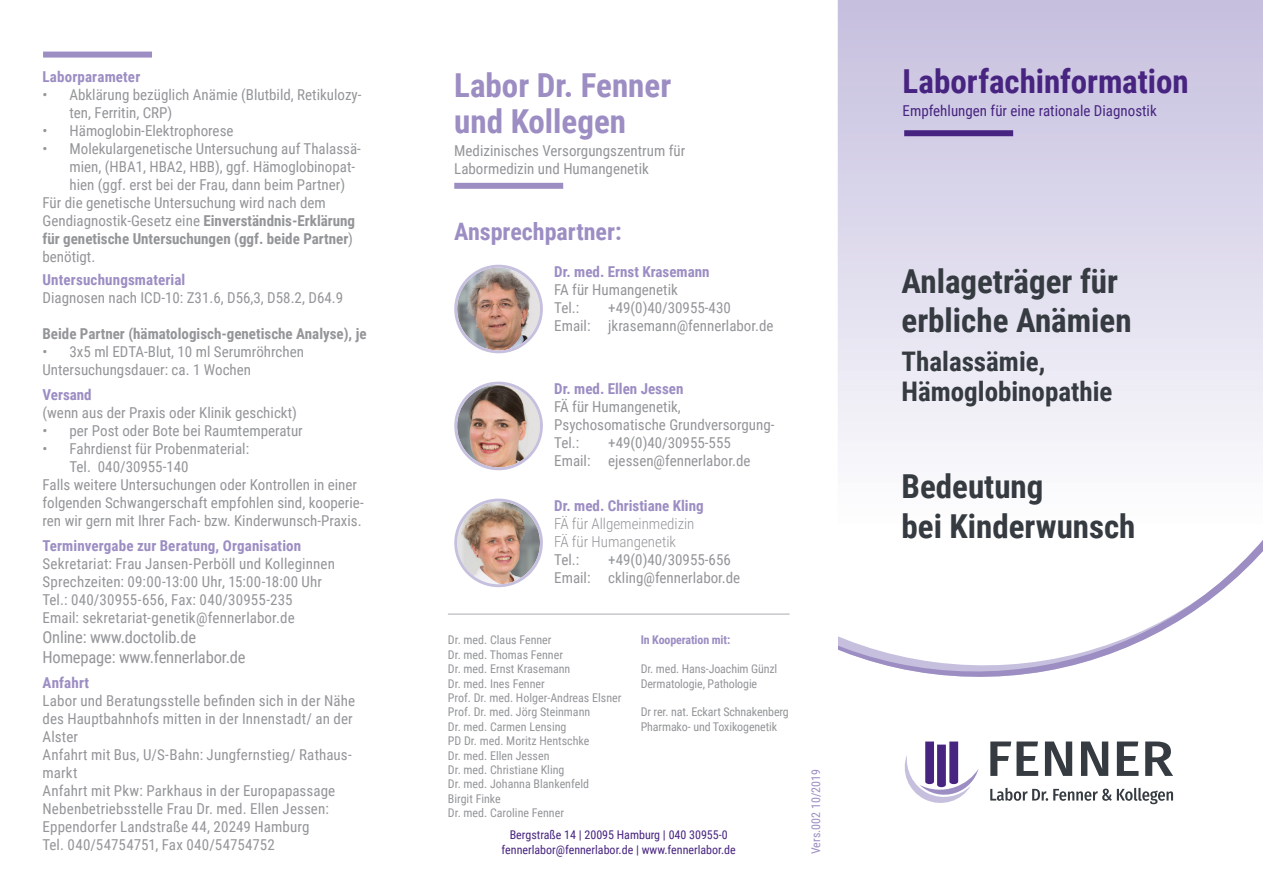
<style>
.page{position:relative;width:1263px;height:893px;background:#fff}
.page>*{position:absolute;margin:0;border:0;box-sizing:border-box;transform-origin:0 0}
.t1{font:700 33px "Roboto Condensed";color:#353b40}
.t2{font:700 33px/36px "Roboto Condensed";color:#9c8dc3}
.t3{font:700 33px "Roboto Condensed";color:#472480}
.t4{font:700 27px "Roboto Condensed";color:#353b40}
.t5{font:700 24px "Roboto Condensed";color:#9c8dc3}
.t6{font:16.5px "Roboto Condensed";letter-spacing:-.01em;color:#939598}
.t7{font:15px/18px "Roboto Condensed";color:#939598}
.t8{font:700 15px "Roboto Condensed";letter-spacing:.005em;color:#9c8dc3}
.t9{font:700 15px "Roboto Condensed";color:#939598}
.t10{font:300 15px/18px "Roboto Condensed";color:#939598}
.t11{font:15px "Roboto Condensed";color:#472480}
.t12{font:12px/14.4px "Roboto Condensed";color:#939598}
.t13{font:12px "Roboto Condensed";color:#472480}
.t14{font:700 12px "Roboto Condensed";letter-spacing:-.01em;color:#9c8dc3}
.t15{font:12px "Roboto Condensed";color:#9c8dc3}
.s1{font-weight:700}
.s2{font-weight:400}
</style>
<div class="page">
<div style="left:43px;top:52px;width:109px;height:6px;background:#9c8dc3"></div>
<svg style="left:838px;top:0;width:425px;height:650px"></svg>
<svg style="left:839px;top:530px;width:424px;height:147px"></svg>
<svg style="left:990px;top:788px;width:183px;height:16px"></svg>
<svg style="left:990px;top:741px;width:183px;height:35px"></svg>
<svg style="left:904px;top:741px;width:74px;height:62px"></svg>
<div style="left:904px;top:130px;width:109px;height:6px;background:#472480"></div>
<hr style="left:448px;top:613px;width:341px;height:2px;background:#c7c8ca">
<div style="left:454px;top:183px;width:109px;height:6px;background:#9c8dc3"></div>
<img style="left:457px;top:268px;width:83px;height:82px;border-radius:41px">
<div style="left:454px;top:265px;width:89px;height:88px;border:3px solid #c6c0de;border-radius:50%"></div>
<img style="left:458px;top:385px;width:82px;height:82px">
<div style="left:454px;top:382px;width:89px;height:88px;border:3px solid #c6c0de;border-radius:50%"></div>
<img style="left:457px;top:501px;width:83px;height:83px;border-radius:41px">
<div style="left:454px;top:499px;width:89px;height:88px;border:3px solid #c6c0de;border-radius:50%"></div>
<p class="t8" style="left:43px;top:67px;width:99px">Laborparameter</p>
<p class="t7" style="left:70px;top:85px;width:294px;text-indent:-27px">• Abklärung bezüglich Anämie (Blutbild, Retikulozy&shy;ten, Ferritin, CRP)</p>
<p class="t7" style="left:43px;top:121px;width:192px">• Hämoglobin-Elektrophorese</p>
<p class="t7" style="left:70px;top:139px;width:293px;text-indent:-27px">• Molekulargenetische Untersuchung auf Thalassä&shy;mien, (HBA1, HBA2, HBB), ggf. Hämoglobinopat&shy;hien (ggf. erst bei der Frau, dann beim Partner)</p>
<p class="t7" style="left:43px;top:193px;width:314px">Für die genetische Untersuchung wird nach dem Gendiagnostik-Gesetz eine <span class="s1">Einverständnis-Erklärung für genetische Untersuchungen (ggf. beide Partner</span>) benötigt.</p>
<p class="t8" style="left:43px;top:269px;width:144px">Untersuchungsmaterial</p>
<p class="t7" style="left:43px;top:288px;width:302px">Diagnosen nach ICD-10: Z31.6, D56,3, D58.2, D64.9</p>
<p class="t9" style="left:43px;top:323px;width:326px">Beide Partner (hämatologisch-genetische Analyse), je</p>
<p class="t7" style="left:43px;top:342px;width:263px">• 3x5 ml EDTA-Blut, 10 ml Serumröhrchen</p>
<p class="t7" style="left:43px;top:360px;width:210px">Untersuchungsdauer: ca. 1 Wochen</p>
<p class="t8" style="left:43px;top:384px;width:51px">Versand</p>
<p class="t7" style="left:43px;top:403px;width:256px">(wenn aus der Praxis oder Klinik geschickt)</p>
<p class="t7" style="left:43px;top:421px;width:262px">• per Post oder Bote bei Raumtemperatur</p>
<p class="t7" style="left:70px;top:439px;width:181px;text-indent:-27px">• Fahrdienst für Probenmaterial:<br>Tel. 040/30955-140</p>
<p class="t7" style="left:43px;top:475px;width:323px">Falls weitere Untersuchungen oder Kontrollen in einer folgenden Schwangerschaft empfohlen sind, kooperie&shy;ren wir gern mit Ihrer Fach- bzw. Kinderwunsch-Praxis.</p>
<p class="t8" style="left:43px;top:535px;width:260px">Terminvergabe zur Beratung, Organisation</p>
<p class="t7" style="left:43px;top:554px;width:294px">Sekretariat: Frau Jansen-Perböll und Kolleginnen</p>
<p class="t7" style="left:43px;top:572px;width:281px">Sprechzeiten: 09:00-13:00 Uhr, 15:00-18:00 Uhr</p>
<p class="t7" style="left:43px;top:590px;width:251px">Tel.: 040/30955-656, Fax: 040/30955-235</p>
<p class="t7" style="left:43px;top:608px;width:254px">Email: sekretariat-genetik@fennerlabor.de</p>
<p class="t6" style="left:43px;top:625px;width:155px">Online: www.doctolib.de</p>
<p class="t6" style="left:43px;top:645px;width:205px">Homepage: www.fennerlabor.de</p>
<p class="t8" style="left:43px;top:672px;width:48px">Anfahrt</p>
<p class="t7" style="left:43px;top:691px;width:314px">Labor und Beratungsstelle befinden sich in der Nähe des Hauptbahnhofs mitten in der Innenstadt/ an der<br>Alster</p>
<p class="t7" style="left:43px;top:745px;width:311px">Anfahrt mit Bus, U/S-Bahn: Jungfernstieg/ Rathaus&shy;markt</p>
<p class="t7" style="left:43px;top:781px;width:294px">Anfahrt mit Pkw: Parkhaus in der Europapassage</p>
<p class="t7" style="left:43px;top:799px;width:288px">Nebenbetriebsstelle Frau Dr. med. Ellen Jessen:</p>
<p class="t7" style="left:43px;top:817px;width:268px">Eppendorfer Landstraße 44, 20249 Hamburg</p>
<p class="t7" style="left:43px;top:835px;width:234px">Tel. 040/54754751, Fax 040/54754752</p>
<p class="t2" style="left:454px;top:66px;width:219px">Labor Dr. Fenner und Kollegen</p>
<p class="t7" style="left:454px;top:141px;width:233px">Medizinisches Versorgungszentrum für<br>Labormedizin und Humangenetik</p>
<p class="t5" style="left:454px;top:215px;width:169px">Ansprechpartner:</p>
<p class="t8" style="left:554px;top:261px;width:157px">Dr. med. Ernst Krasemann</p>
<p class="t7" style="left:554px;top:280px;width:125px">FA für Humangenetik<br>Tel.:</p>
<p class="t7" style="left:608px;top:298px;width:124px">+49(0)40/30955-430</p>
<p class="t7" style="left:554px;top:316px;width:221px">Email: jkrasemann@fennerlabor.de</p>
<p class="t8" style="left:554px;top:378px;width:131px">Dr. med. Ellen Jessen</p>
<p class="t7" style="left:554px;top:397px;width:222px">FÄ für Humangenetik,<br>Psychosomatische Grundversorgung-</p>
<p class="t7" style="left:554px;top:433px;width:26px">Tel.:</p>
<p class="t7" style="left:554px;top:433px;width:198px;text-indent:54px">+49(0)40/30955-555<br>Email: ejessen@fennerlabor.de</p>
<p class="t8" style="left:554px;top:495px;width:151px">Dr. med. Christiane Kling</p>
<p class="t10" style="left:554px;top:514px;width:142px">FÄ für Allgemeinmedizin</p>
<p class="t10" style="left:554px;top:532px;width:123px">FÄ für Humangenetik<br><span class="s2">Tel.:</span></p>
<p class="t7" style="left:608px;top:550px;width:124px">+49(0)40/30955-656</p>
<p class="t7" style="left:554px;top:568px;width:188px">Email: ckling@fennerlabor.de</p>
<p class="t12" style="left:448px;top:632px;width:105px">Dr. med. Claus Fenner</p>
<p class="t12" style="left:448px;top:647px;width:117px">Dr. med. Thomas Fenner</p>
<p class="t12" style="left:448px;top:661px;width:124px">Dr. med. Ernst Krasemann</p>
<p class="t12" style="left:448px;top:676px;width:98px">Dr. med. Ines Fenner</p>
<p class="t12" style="left:448px;top:690px;width:175px">Prof. Dr. med. Holger-Andreas Elsner</p>
<p class="t12" style="left:448px;top:704px;width:144px">Prof. Dr. med. Jörg Steinmann</p>
<p class="t12" style="left:448px;top:719px;width:120px">Dr. med. Carmen Lensing</p>
<p class="t12" style="left:448px;top:733px;width:143px">PD Dr. med. Moritz Hentschke</p>
<p class="t12" style="left:448px;top:748px;width:103px">Dr. med. Ellen Jessen</p>
<p class="t12" style="left:448px;top:762px;width:118px">Dr. med. Christiane Kling</p>
<p class="t12" style="left:448px;top:776px;width:143px">Dr. med. Johanna Blankenfeld</p>
<p class="t12" style="left:448px;top:791px;width:55px">Birgit Finke</p>
<p class="t12" style="left:448px;top:805px;width:118px">Dr. med. Caroline Fenner</p>
<p class="t14" style="left:641px;top:632px;width:91px">In Kooperation mit:</p>
<p class="t12" style="left:641px;top:661px;width:138px">Dr. med. Hans-Joachim Günzl<br>Dermatologie, Pathologie</p>
<p class="t12" style="left:641px;top:704px;width:150px">Dr rer. nat. Eckart Schnakenberg<br>Pharmako- und Toxikogenetik</p>
<p class="t13" style="left:510px;top:827px;width:219px">Bergstraße 14 | 20095 Hamburg | 040 30955-0</p>
<p class="t13" style="left:502px;top:841px;width:236px">fennerlabor@fennerlabor.de | www.fennerlabor.de</p>
<p class="t15" style="left:807px;top:854px;width:86px;rotate:-90deg">Vers.002 10/2019</p>
<p class="t3" style="left:902px;top:58px;width:288px">Laborfachinformation</p>
<p class="t11" style="left:902px;top:100px;width:256px">Empfehlungen für eine rationale Diagnostik</p>
<p class="t1" style="left:901px;top:258px;width:218px">Anlageträger für</p>
<p class="t1" style="left:901px;top:297px;width:232px">erbliche Anämien</p>
<p class="t4" style="left:901px;top:342px;width:145px">Thalassämie,</p>
<p class="t4" style="left:901px;top:372px;width:212px">Hämoglobinopathie</p>
<p class="t1" style="left:901px;top:463px;width:143px">Bedeutung</p>
<p class="t1" style="left:901px;top:503px;width:235px">bei Kinderwunsch</p>
</div>
